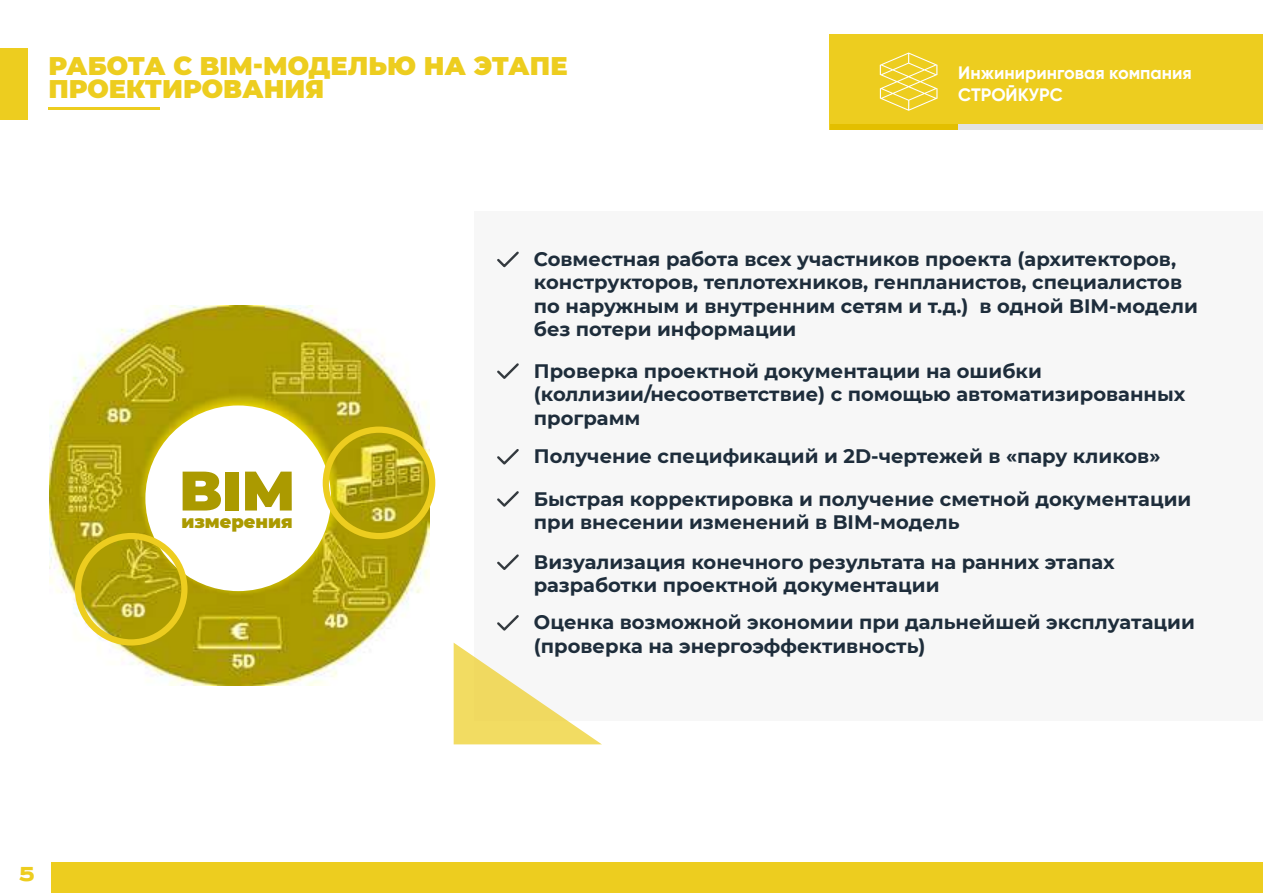
<style>
.page{position:relative;width:1263px;height:893px;background:#fff}
.page>*{position:absolute;margin:0;border:0;box-sizing:border-box;transform-origin:0 0}
.t1{font:900 55.65px "Montserrat";color:#ab9a00}
.t2{font:900 25.65px "Road Radio";color:#edcd1f}
.t3{font:900 25.5px/22.5px "Montserrat";color:#edcd1f}
.t4{font:700 19.5px/23.4px "Montserrat";color:#1e2d3b}
.t5{font:700 18px/21.6px "Gilroy";color:#fff}
.t6{font:900 17.85px "Montserrat";color:#ab9a00}
</style>
<div class="page">
<img style="left:49px;top:305px;width:380px;height:380px">
<div style="left:830px;top:34px;width:433px;height:96px;background:#edcd1f"></div>
<div style="left:830px;top:124px;width:127px;height:6px;background:#e3bf00"></div>
<div style="left:958px;top:124px;width:305px;height:6px;background:#e3e3e3"></div>
<svg style="left:880px;top:53px;width:57px;height:58px"></svg>
<div style="left:51px;top:863px;width:1212px;height:30px;background:#edcd1f"></div>
<div style="left:475px;top:212px;width:788px;height:509px;background:#f7f7f7"></div>
<hr style="left:48px;top:107px;width:112px;height:2px;background:#edcd1f">
<div style="left:0;top:48px;width:28px;height:72px;background:#edcd1f"></div>
<div style="left:145px;top:405px;width:186px;height:186px;background:#fff;border-radius:50%"></div>
<svg style="left:497px;top:251px;width:22px;height:17px"></svg>
<svg style="left:497px;top:363px;width:22px;height:16px"></svg>
<svg style="left:497px;top:449px;width:22px;height:16px"></svg>
<svg style="left:497px;top:491px;width:22px;height:16px"></svg>
<svg style="left:497px;top:554px;width:22px;height:16px"></svg>
<svg style="left:497px;top:615px;width:22px;height:16px"></svg>
<svg style="left:454px;top:643px;width:147px;height:101px"></svg>
<div style="left:323px;top:427px;width:112px;height:112px;border:6px solid #edcd1f;border-radius:50%"></div>
<div style="left:75px;top:533px;width:113px;height:112px;border:6px solid #edcd1f;border-radius:50%"></div>
<h3 class="t3" style="left:48px;top:53px;width:521px">РАБОТА С BIM-МОДЕЛЬЮ НА ЭТАПЕ<br>ПРОЕКТИРОВАНИЯ</h3>
<p class="t5" style="left:958px;top:62px;width:235px">Инжиниринговая компания<br>СТРОЙКУРС</p>
<h1 class="t1" style="left:179px;top:449px;width:117px">BIM</h1>
<p class="t6" style="left:181px;top:508px;width:113px">измерения</p>
<p class="t4" style="left:534px;top:246px;width:666px">Совместная работа всех участников проекта (архитекторов, конструкторов, теплотехников, генпланистов, специалистов по наружным и внутренним сетям и т.д.) в одной BIM-модели без потери информации</p>
<p class="t4" style="left:534px;top:358px;width:653px">Проверка проектной документации на ошибки (коллизии/несоответствие) с помощью автоматизированных программ</p>
<p class="t4" style="left:534px;top:434px;width:659px;line-height:42.2px">Получение спецификаций и 2D-чертежей в «пару кликов»<br>Быстрая корректировка и получение сметной документации</p>
<p class="t4" style="left:534px;top:501px;width:582px;line-height:39.9px">при внесении изменений в BIM-модель<br>Визуализация конечного результата на ранних этапах</p>
<p class="t4" style="left:534px;top:566px;width:662px;line-height:37.2px">разработки проектной документации<br>Оценка возможной экономии при дальнейшей эксплуатации</p>
<p class="t4" style="left:534px;top:633px;width:393px">(проверка на энергоэффективность)</p>
<h2 class="t2" style="left:19px;top:860px;width:17px">5</h2>
</div>
